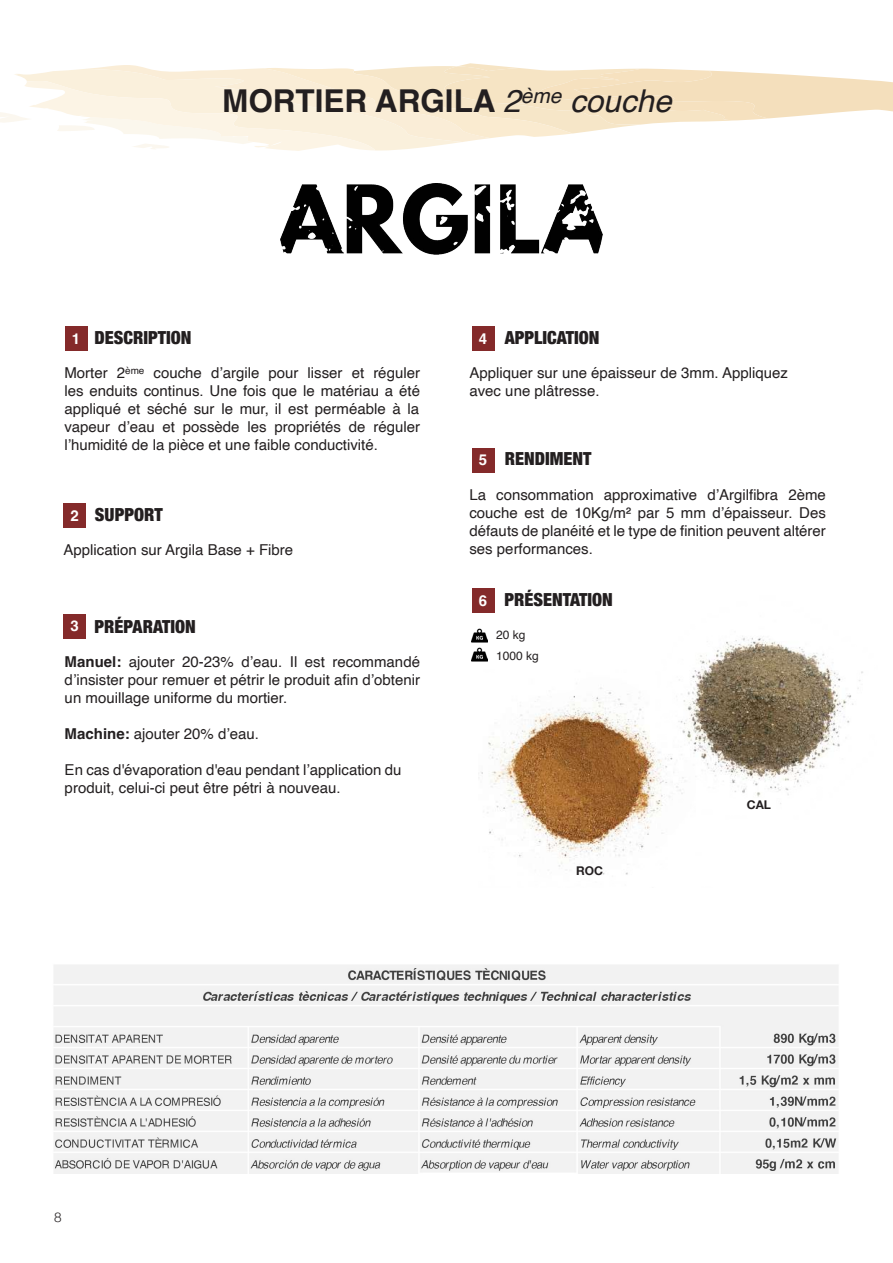
<style>
.page{position:relative;width:893px;height:1263px;background:#fff}
.page>*{position:absolute;margin:0;border:0;box-sizing:border-box;transform-origin:0 0}
.t1{font:700 31.5px "Helvetica";color:#231f20}
.t2{font:900 condensed 18px "Helvetica Neue";color:#231f20}
.t3{font:15px/18px "Helvetica";color:#231f20;text-align:justify}
.t4{font:700 15px "Helvetica";color:#fff}
.t5{font:300 13.5px "Helvetica Neue";color:#231f20}
.t6{font:12px/21px "Helvetica";color:#231f20}
.t7{font:700 12px "Helvetica Neue";color:#231f20}
.s1{font-weight:400;font-style:italic}
.s2{font-family:"Helvetica";font-weight:700;font-stretch:normal;font-size:15px;color:#fff}
.s3{font-weight:700}
</style>
<div class="page">
<svg style="left:0;top:63px;width:893px;height:88px"></svg>
<img style="left:481px;top:687px;width:182px;height:188px">
<img style="left:54px;top:965px;width:784px;height:208px">
<img style="left:472px;top:628px;width:15px;height:15px">
<img style="left:472px;top:647px;width:15px;height:15px">
<div style="left:65px;top:327px;width:22px;height:24px;background:#842a2a"></div>
<div style="left:63px;top:503px;width:23px;height:24px;background:#842a2a"></div>
<div style="left:63px;top:614px;width:23px;height:24px;background:#842a2a"></div>
<div style="left:472px;top:327px;width:22px;height:24px;background:#842a2a"></div>
<div style="left:472px;top:448px;width:22px;height:24px;background:#842a2a"></div>
<div style="left:472px;top:588px;width:22px;height:24px;background:#842a2a"></div>
<img style="left:281px;top:183px;width:321px;height:71px">
<img style="left:651px;top:636px;width:212px;height:183px">
<h1 class="t1" style="left:222px;top:82px;width:451px">MORTIER ARGILA <span class="s1">2</span><sup>ème</sup> <span class="s1">couche</span></h1>
<p class="t2" style="left:94px;top:323px;width:99px">DESCRIPTION</p>
<p class="t4" style="left:72px;top:330px;width:10px">1</p>
<p class="t3" style="left:64px;top:365px;width:357px">Morter 2<sup>ème</sup> couche d’argile pour lisser et réguler les enduits continus. Une fois que le matériau a été appliqué et séché sur le mur, il est perméable à la vapeur d’eau et possède les propriétés de réguler l’humidité de la pièce et une faible conductivité.</p>
<p class="t2" style="left:70px;top:499px;width:94px"><span class="s2">2</span> SUPPORT</p>
<p class="t3" style="left:63px;top:541px;width:231px">Application sur Argila Base + Fibre</p>
<p class="t2" style="left:95px;top:611px;width:103px">PRÉPARATION</p>
<p class="t3" style="left:65px;top:653px;width:357px"><span class="s3">Manuel:</span> ajouter 20-23% d’eau. Il est recommandé d’insister pour remuer et pétrir le produit afin d’obtenir un mouillage uniforme du mortier.</p>
<p class="t3" style="left:65px;top:725px;width:196px"><span class="s3">Machine:</span> ajouter 20% d’eau.</p>
<p class="t3" style="left:65px;top:761px;width:338px">En cas d'évaporation d'eau pendant l’application du produit, celui-ci peut être pétri à nouveau.</p>
<p class="t4" style="left:71px;top:617px;width:10px">3</p>
<p class="t2" style="left:505px;top:323px;width:96px">APPLICATION</p>
<p class="t3" style="left:469px;top:365px;width:320px">Appliquer sur une épaisseur de 3mm. Appliquez avec une plâtresse.</p>
<p class="t4" style="left:479px;top:330px;width:10px">4</p>
<p class="t2" style="left:505px;top:444px;width:88px">RENDIMENT</p>
<p class="t3" style="left:469px;top:486px;width:358px">La consommation approximative d’Argilfibra 2ème couche est de 10Kg/m² par 5 mm d’épaisseur. Des défauts de planéité et le type de finition peuvent altérer ses performances.</p>
<p class="t2" style="left:505px;top:584px;width:110px">PRÉSENTATION</p>
<p class="t6" style="left:496px;top:625px;width:44px">20 kg<br>1000 kg</p>
<p class="t4" style="left:479px;top:451px;width:10px">5</p>
<p class="t4" style="left:479px;top:591px;width:10px">6</p>
<p class="t7" style="left:576px;top:861px;width:28px">ROC</p>
<p class="t7" style="left:747px;top:795px;width:26px">CAL</p>
<p class="t5" style="left:54px;top:1206px;width:9px">8</p>
</div>
